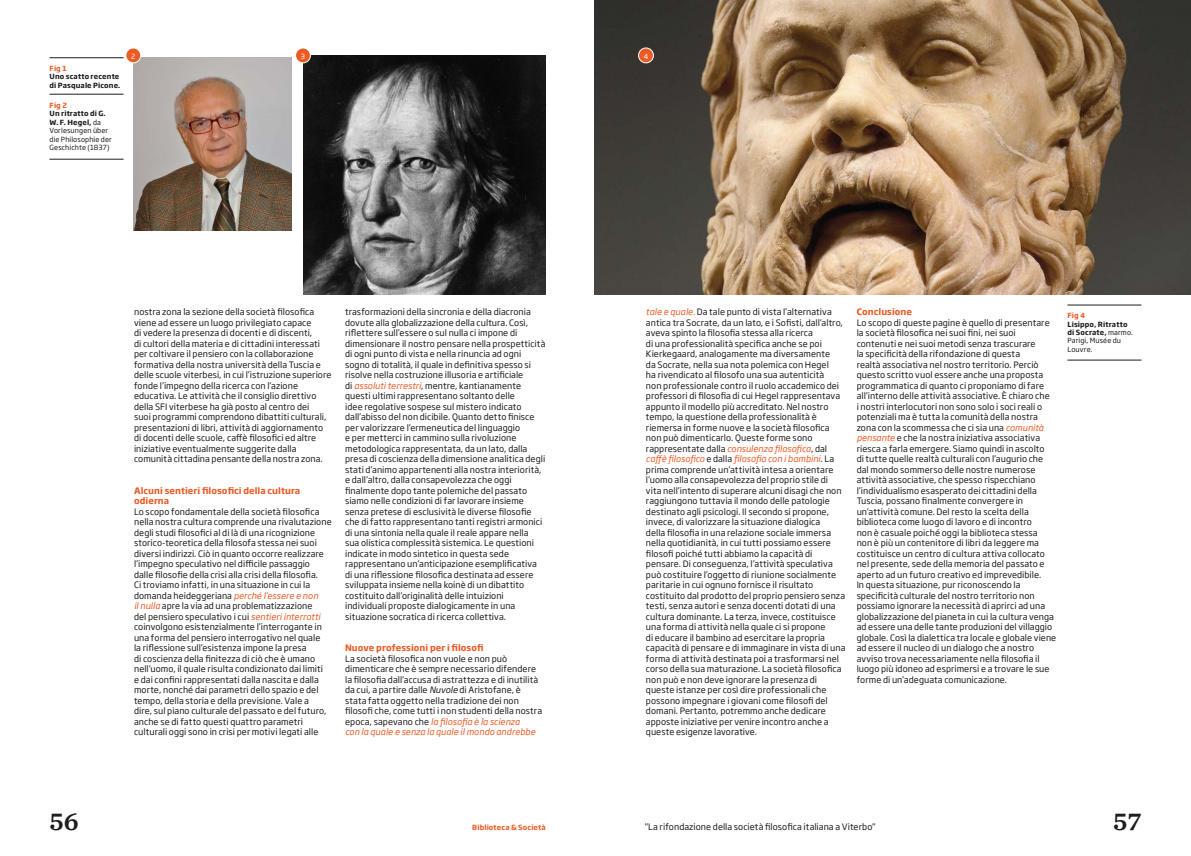
<style>
.page{position:relative;width:1191px;height:856px;background:#fff}
.page>*{position:absolute;margin:0;border:0;box-sizing:border-box;transform-origin:0 0}
.t1{font:26.25px "Chronicle Text G4 Semi";color:#1d1d1b}
.t2{font:8.75px/10.5px "Soho Gothic Pro";letter-spacing:.005em;color:#1d1d1b}
.t3{font:700 8.75px/10.5px "Soho Gothic Pro";letter-spacing:.005em;color:#eb5b25}
.t4{font:7px/8.4px "Soho Gothic Pro";letter-spacing:.015em;color:#1d1d1b}
.t5{font:700 7px/8.4px "Soho Gothic Pro";letter-spacing:.015em;color:#1d1d1b}
.t6{font:700 7px "Soho Gothic Pro";letter-spacing:.015em;color:#eb5b25}
.t7{font:7px "Soho Gothic Pro";color:#fff}
.s1{font-weight:700}
.s2{font-style:italic;color:#eb5b25}
.s3{font-style:italic}
.s4{color:#eb5b25}
</style>
<div class="page">
<img style="left:134px;top:57px;width:157px;height:174px">
<img style="left:303px;top:55px;width:243px;height:239px">
<hr style="left:49px;top:94px;width:75px;height:1px;background:#1d1d1b">
<hr style="left:49px;top:159px;width:75px;height:1px;background:#1d1d1b">
<hr style="left:49px;top:57px;width:75px;height:1px;background:#1d1d1b">
<div style="left:126px;top:48px;width:15px;height:15px;background:#eb5b25;border-radius:50%"></div>
<div style="left:125px;top:48px;width:16px;height:15px;border:1px solid #fff;border-radius:50%"></div>
<div style="left:295px;top:48px;width:15px;height:15px;background:#eb5b25;border-radius:50%"></div>
<div style="left:295px;top:48px;width:16px;height:15px;border:1px solid #fff;border-radius:50%"></div>
<img style="left:595px;top:0;width:596px;height:294px">
<hr style="left:1067px;top:360px;width:74px;height:1px;background:#1d1d1b">
<hr style="left:1067px;top:305px;width:74px;height:1px;background:#1d1d1b">
<div style="left:638px;top:48px;width:15px;height:15px;background:#eb5b25;border-radius:50%"></div>
<div style="left:638px;top:48px;width:16px;height:15px;border:1px solid #fff;border-radius:50%"></div>
<p class="t6" style="left:50px;top:63px;width:18px">Fig 1</p>
<p class="t5" style="left:50px;top:72px;width:72px">Uno scatto recente di Pasquale Picone.</p>
<p class="t6" style="left:50px;top:100px;width:19px">Fig 2</p>
<p class="t4" style="left:50px;top:109px;width:64px"><span class="s1">Un ritratto di G.<br>W. F. Hegel,</span> da<br>Vorlesungen über die Philosophie der<br>Geschichte (1837)</p>
<p class="t7" style="left:131px;top:51px;width:6px">2</p>
<p class="t7" style="left:301px;top:51px;width:6px">3</p>
<p class="t2" style="left:134px;top:306px;width:199px">nostra zona la sezione della società filosofica viene ad essere un luogo privilegiato capace<br>di vedere la presenza di docenti e di discenti,<br>di cultori della materia e di cittadini interessati per coltivare il pensiero con la collaborazione formativa della nostra università della Tuscia e delle scuole viterbesi, in cui l’istruzione superiore fonde l’impegno della ricerca con l’azione educativa. Le attività che il consiglio direttivo della SFI viterbese ha già posto al centro dei<br>suoi programmi comprendono dibattiti culturali, presentazioni di libri, attività di aggiornamento di docenti delle scuole, caffè filosofici ed altre iniziative eventualmente suggerite dalla comunità cittadina pensante della nostra zona.</p>
<p class="t3" style="left:134px;top:484px;width:168px">Alcuni sentieri filosofici della cultura odierna</p>
<p class="t2" style="left:134px;top:506px;width:199px">Lo scopo fondamentale della società filosofica nella nostra cultura comprende una rivalutazione degli studi filosofici al di là di una ricognizione storico-teoretica della filosofa stessa nei suoi diversi indirizzi. Ciò in quanto occorre realizzare l’impegno speculativo nel difficile passaggio<br>dalle filosofie della crisi alla crisi della filosofia.<br>Ci troviamo infatti, in una situazione in cui la domanda heideggeriana <span class="s2">perché l’essere e non<br>il nulla</span> apre la via ad una problematizzazione<br>del pensiero speculativo i cui <span class="s2">sentieri interrotti </span>coinvolgono esistenzialmente l’interrogante in una forma del pensiero interrogativo nel quale<br>la riflessione sull’esistenza impone la presa<br>di coscienza della finitezza di ciò che è umano nell’uomo, il quale risulta condizionato dai limiti<br>e dai confini rappresentati dalla nascita e dalla morte, nonché dai parametri dello spazio e del tempo, della storia e della previsione. Vale a<br>dire, sul piano culturale del passato e del futuro, anche se di fatto questi quattro parametri culturali oggi sono in crisi per motivi legati alle</p>
<p class="t2" style="left:345px;top:306px;width:202px">trasformazioni della sincronia e della diacronia dovute alla globalizzazione della cultura. Così, riflettere sull’essere o sul nulla ci impone di dimensionare il nostro pensare nella prospetticità di ogni punto di vista e nella rinuncia ad ogni sogno di totalità, il quale in definitiva spesso si risolve nella costruzione illusoria e artificiale<br>di <span class="s2">assoluti terrestri</span>, mentre, kantianamente questi ultimi rappresentano soltanto delle<br>idee regolative sospese sul mistero indicato dall’abisso del non dicibile. Quanto detto finisce per valorizzare l’ermeneutica del linguaggio<br>e per metterci in cammino sulla rivoluzione metodologica rappresentata, da un lato, dalla presa di coscienza della dimensione analitica degli stati d’animo appartenenti alla nostra interiorità, e dall’altro, dalla consapevolezza che oggi finalmente dopo tante polemiche del passato siamo nelle condizioni di far lavorare insieme senza pretese di esclusività le diverse filosofie che di fatto rappresentano tanti registri armonici di una sintonia nella quale il reale appare nella<br>sua olistica complessità sistemica. Le questioni indicate in modo sintetico in questa sede rappresentano un’anticipazione esemplificativa di una riflessione filosofica destinata ad essere sviluppata insieme nella koinè di un dibattito costituito dall’originalità delle intuizioni individuali proposte dialogicamente in una situazione socratica di ricerca collettiva.</p>
<p class="t3" style="left:345px;top:642px;width:140px">Nuove professioni per i filosofi</p>
<p class="t2" style="left:345px;top:653px;width:198px">La società filosofica non vuole e non può dimenticare che è sempre necessario difendere la filosofia dall’accusa di astrattezza e di inutilità da cui, a partire dalle <span class="s3">Nuvole</span> di Aristofane, è stata fatta oggetto nella tradizione dei non filosofi che, come tutti i non studenti della nostra epoca, sapevano che <span class="s2">la filosofia è la scienza<br>con la quale e senza la quale il mondo andrebbe</span></p>
<p class="t7" style="left:643px;top:51px;width:6px">4</p>
<p class="t2" style="left:646px;top:306px;width:201px"><span class="s2">tale e quale</span><span class="s4">.</span> Da tale punto di vista l’alternativa antica tra Socrate, da un lato, e i Sofisti, dall’altro, aveva spinto la filosofia stessa alla ricerca<br>di una professionalità specifica anche se poi Kierkegaard, analogamente ma diversamente<br>da Socrate, nella sua nota polemica con Hegel<br>ha rivendicato al filosofo una sua autenticità<br>non professionale contro il ruolo accademico dei professori di filosofia di cui Hegel rappresentava appunto il modello più accreditato. Nel nostro tempo, la questione della professionalità è riemersa in forme nuove e la società filosofica non può dimenticarlo. Queste forme sono rappresentate dalla <span class="s2">consulenza filosofica</span>, dal <span class="s2">caffè filosofico</span> e dalla <span class="s2">filosofia con i bambini</span>. La prima comprende un’attività intesa a orientare l’uomo alla consapevolezza del proprio stile di vita nell’intento di superare alcuni disagi che non raggiungono tuttavia il mondo delle patologie destinato agli psicologi. Il secondo si propone, invece, di valorizzare la situazione dialogica<br>della filosofia in una relazione sociale immersa nella quotidianità, in cui tutti possiamo essere filosofi poiché tutti abbiamo la capacità di pensare. Di conseguenza, l’attività speculativa può costituire l’oggetto di riunione socialmente paritarie in cui ognuno fornisce il risultato costituito dal prodotto del proprio pensiero senza testi, senza autori e senza docenti dotati di una cultura dominante. La terza, invece, costituisce una forma di attività nella quale ci si propone<br>di educare il bambino ad esercitare la propria capacità di pensare e di immaginare in vista di una forma di attività destinata poi a trasformarsi nel corso della sua maturazione. La società filosofica non può e non deve ignorare la presenza di queste istanze per così dire professionali che possono impegnare i giovani come filosofi del domani. Pertanto, potremmo anche dedicare apposte iniziative per venire incontro anche a queste esigenze lavorative.</p>
<p class="t3" style="left:856px;top:306px;width:57px">Conclusione</p>
<p class="t2" style="left:856px;top:317px;width:201px">Lo scopo di queste pagine è quello di presentare la società filosofica nei suoi fini, nei suoi contenuti e nei suoi metodi senza trascurare<br>la specificità della rifondazione di questa<br>realtà associativa nel nostro territorio. Perciò questo scritto vuol essere anche una proposta programmatica di quanto ci proponiamo di fare all’interno delle attività associative. È chiaro che<br>i nostri interlocutori non sono solo i soci reali o potenziali ma è tutta la comunità della nostra zona con la scommessa che ci sia una <span class="s2">comunità pensante</span> e che la nostra iniziativa associativa riesca a farla emergere. Siamo quindi in ascolto<br>di tutte quelle realtà culturali con l’augurio che dal mondo sommerso delle nostre numerose attività associative, che spesso rispecchiano l’individualismo esasperato dei cittadini della Tuscia, possano finalmente convergere in un’attività comune. Del resto la scelta della biblioteca come luogo di lavoro e di incontro<br>non è casuale poiché oggi la biblioteca stessa<br>non è più un contenitore di libri da leggere ma costituisce un centro di cultura attiva collocato nel presente, sede della memoria del passato e aperto ad un futuro creativo ed imprevedibile.<br>In questa situazione, pur riconoscendo la specificità culturale del nostro territorio non possiamo ignorare la necessità di aprirci ad una globalizzazione del pianeta in cui la cultura venga ad essere una delle tante produzioni del villaggio globale. Così la dialettica tra locale e globale viene ad essere il nucleo di un dialogo che a nostro avviso trova necessariamente nella filosofia il luogo più idoneo ad esprimersi e a trovare le sue forme di un’adeguata comunicazione.</p>
<p class="t6" style="left:1067px;top:310px;width:19px">Fig 4</p>
<p class="t4" style="left:1067px;top:319px;width:67px"><span class="s1">Lisippo, Ritratto di Socrate,</span> marmo.<br>Parigi, Musée du<br>Louvre.</p>
<h1 class="t1" style="left:50px;top:800px;width:31px">56</h1>
<p class="t6" style="left:472px;top:821px;width:75px">Biblioteca &amp; Società</p>
<h1 class="t1" style="left:1113px;top:800px;width:30px">57</h1>
<p class="t2" style="left:645px;top:820px;width:232px">"La rifondazione della società filosofica italiana a Viterbo"</p>
</div>
